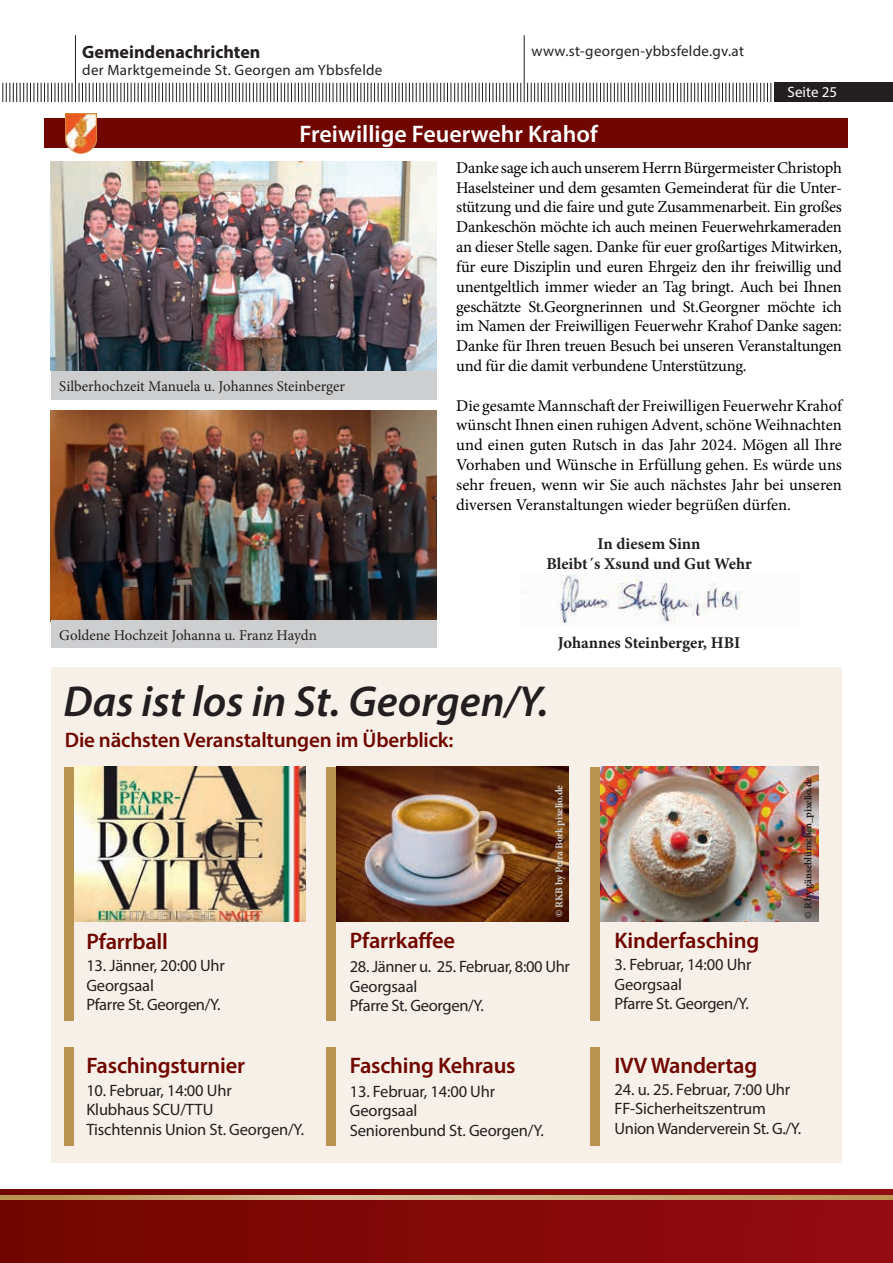
<style>
.page{position:relative;width:893px;height:1263px;background:#fff}
.page>*{position:absolute;margin:0;border:0;box-sizing:border-box;transform-origin:0 0}
.t1{font:italic 600 43.5px "Myriad Pro";color:#231f20}
.t2{font:600 24px "Myriad Pro";color:#fff}
.t3{font:600 22.5px "Myriad Pro";letter-spacing:-.01em;color:#700600}
.t4{font:600 21px "Myriad Pro";letter-spacing:-.01em;color:#700600}
.t5{font:700 18px "Myriad Pro";color:#231f20}
.t6{font:16.5px/19.8px "Minion Pro";letter-spacing:-.01em;color:#000;text-align:justify}
.t7{font:16.5px/19.8px "Myriad Pro";letter-spacing:-.01em;color:#231f20}
.t8{font:700 16.5px/19.8px "Minion Pro";color:#231f20;text-align:center}
.t9{font:15px "Minion Pro";letter-spacing:-.005em;color:#231f20}
.t10{font:15px "Myriad Pro";letter-spacing:.02em;color:#231f20}
.t11{font:15px "Myriad Pro";color:#fff}
.t12{font:700 10.5px "Minion Pro";letter-spacing:-.02em;color:#231f20}
.t13{font:700 10.5px "Minion Pro";letter-spacing:-.02em;color:#d1d2d4}
</style>
<div class="page">
<hr style="left:524px;top:35px;width:1px;height:67px;background:#231f20">
<hr style="left:75px;top:35px;width:1px;height:67px;background:#231f20">
<svg style="left:79px;top:83px;width:442px;height:19px"></svg>
<svg style="left:2px;top:83px;width:71px;height:19px"></svg>
<svg style="left:527px;top:83px;width:244px;height:19px"></svg>
<div style="left:774px;top:83px;width:119px;height:19px;background:#231f20"></div>
<div style="left:0;top:1189px;width:893px;height:74px;background:linear-gradient(to right,#730a02,#961015)"></div>
<svg style="left:0;top:1195px;width:893px;height:4px;background:#c9aa79"></svg>
<div style="left:51px;top:668px;width:791px;height:495px;background:#f6f0e8"></div>
<img style="left:51px;top:410px;width:386px;height:210px">
<img style="left:51px;top:162px;width:386px;height:209px">
<div style="left:51px;top:620px;width:386px;height:28px;background:#cdced0"></div>
<div style="left:51px;top:371px;width:386px;height:29px;background:#cdced0"></div>
<div style="left:45px;top:118px;width:803px;height:30px;background:#700600"></div>
<img style="left:65px;top:113px;width:32px;height:40px">
<img style="left:560px;top:574px;width:182px;height:50px">
<div style="left:590px;top:767px;width:10px;height:254px;background:#b99352"></div>
<div style="left:590px;top:1047px;width:10px;height:98px;background:#b99352"></div>
<div style="left:326px;top:767px;width:10px;height:253px;background:#b99352"></div>
<div style="left:326px;top:1047px;width:10px;height:98px;background:#b99352"></div>
<div style="left:64px;top:767px;width:10px;height:254px;background:#b99352"></div>
<div style="left:64px;top:1047px;width:10px;height:98px;background:#b99352"></div>
<img style="left:74px;top:767px;width:232px;height:154px">
<img style="left:337px;top:767px;width:231px;height:154px">
<img style="left:600px;top:767px;width:219px;height:154px">
<p class="t5" style="left:82px;top:40px;width:180px">Gemeindenachrichten</p>
<p class="t10" style="left:532px;top:42px;width:214px">www.st-georgen-ybbsfelde.gv.at</p>
<p class="t10" style="left:82px;top:61px;width:302px">der Marktgemeinde St. Georgen am Ybbsfelde</p>
<p class="t11" style="left:788px;top:83px;width:51px">Seite 25</p>
<h2 class="t2" style="left:300px;top:119px;width:300px">Freiwillige Feuerwehr Krahof</h2>
<p class="t6" style="left:456px;top:158px;width:387px">Danke sage ich auch unserem Herrn Bürgermeister Christoph Haselsteiner und dem gesamten Gemeinderat für die Unter&shy;stützung und die faire und gute Zusammenarbeit. Ein großes Dankeschön möchte ich auch meinen Feuerwehrkameraden an dieser Stelle sagen. Danke für euer großartiges Mitwirken, für eure Disziplin und euren Ehrgeiz den ihr freiwillig und unentgeltlich immer wieder an Tag bringt. Auch bei Ihnen geschätzte St.Georgnerinnen und St.Georgner möchte ich im Namen der Freiwilligen Feuerwehr Krahof Danke sagen:<br>Danke für Ihren treuen Besuch bei unseren Veranstaltungen und für die damit verbundene Unterstützung.</p>
<p class="t6" style="left:456px;top:395px;width:387px">Die gesamte Mannschaft der Freiwilligen Feuerwehr Krahof wünscht Ihnen einen ruhigen Advent, schöne Weihnachten und einen guten Rutsch in das Jahr 2024. Mögen all Ihre Vorhaben und Wünsche in Erfüllung gehen. Es würde uns sehr freuen, wenn wir Sie auch nächstes Jahr bei unseren diversen Veranstaltungen wieder begrüßen dürfen.</p>
<p class="t8" style="left:546px;top:534px;width:207px">In diesem Sinn<br>Bleibt´s Xsund und Gut Wehr</p>
<p class="t9" style="left:59px;top:376px;width:287px">Silberhochzeit Manuela u. Johannes Steinberger</p>
<p class="t9" style="left:59px;top:625px;width:259px">Goldene Hochzeit Johanna u. Franz Haydn</p>
<p class="t8" style="left:558px;top:633px;width:184px">Johannes Steinberger, HBI</p>
<h1 class="t1" style="left:63px;top:673px;width:487px">Das ist los in St. Georgen/Y.</h1>
<p class="t4" style="left:65px;top:726px;width:390px">Die nächsten Veranstaltungen im Überblick:</p>
<h3 class="t3" style="left:86px;top:927px;width:83px">Pfarrball</h3>
<h3 class="t3" style="left:350px;top:926px;width:107px">Pfarrkaffee</h3>
<p class="t13" style="left:552px;top:917px;width:133px;rotate:-90deg">© RKB by Petra Bork pixelio.de</p>
<p class="t12" style="left:801px;top:919px;width:143px;rotate:-90deg">© R by gänseblümchen_pixelio.de</p>
<h3 class="t3" style="left:615px;top:926px;width:146px">Kinderfasching</h3>
<p class="t7" style="left:86px;top:955px;width:140px">13. Jänner, 20:00 Uhr<br>Georgsaal<br>Pfarre St. Georgen/Y.</p>
<h3 class="t3" style="left:86px;top:1051px;width:160px">Faschingsturnier</h3>
<p class="t7" style="left:86px;top:1080px;width:219px">10. Februar, 14:00 Uhr<br>Klubhaus SCU/TTU<br>Tischtennis Union St. Georgen/Y.</p>
<p class="t7" style="left:350px;top:956px;width:222px">28. Jänner u. 25. Februar, 8:00 Uhr<br>Georgsaal<br>Pfarre St. Georgen/Y.</p>
<h3 class="t3" style="left:350px;top:1051px;width:167px">Fasching Kehraus</h3>
<p class="t7" style="left:350px;top:1081px;width:196px">13. Februar, 14:00 Uhr<br>Georgsaal<br>Seniorenbund St. Georgen/Y.</p>
<p class="t7" style="left:615px;top:954px;width:139px">3. Februar, 14:00 Uhr<br>Georgsaal<br>Pfarre St. Georgen/Y.</p>
<h3 class="t3" style="left:615px;top:1051px;width:144px">IVV Wandertag</h3>
<p class="t7" style="left:615px;top:1079px;width:188px">24. u. 25. Februar, 7:00 Uhr<br>FF-Sicherheitszentrum<br>Union Wanderverein St. G./Y.</p>
</div>
